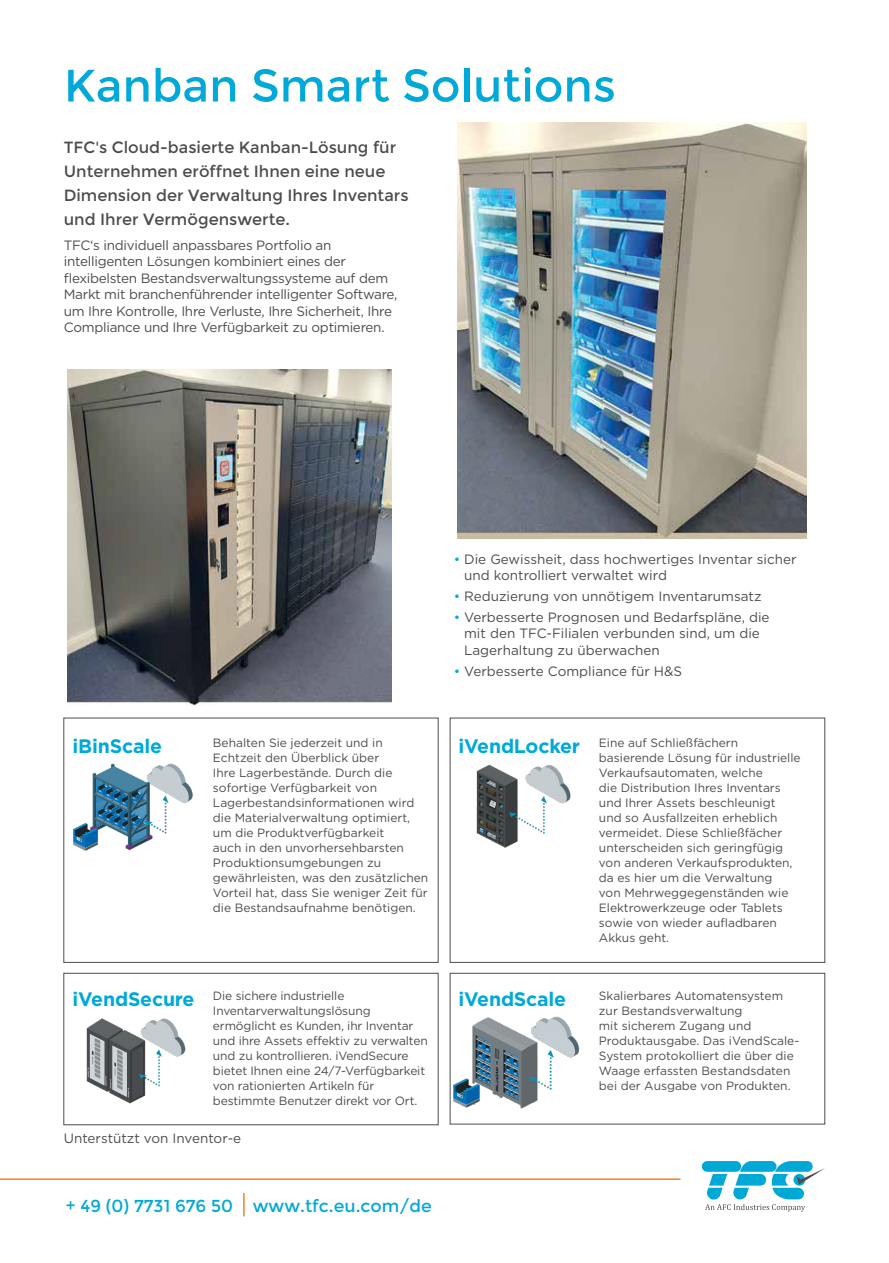
<style>
.page{position:relative;width:889px;height:1263px;background:#fff}
.page>*{position:absolute;margin:0;border:0;box-sizing:border-box;transform-origin:0 0}
.t1{font:63px "NATS";color:#00a9d8}
.t2{font:24px "NATS";color:#00a9d8}
.t3{font:22.5px/24px "NATS";color:#4b4c4d}
.t4{font:700 19.5px "Gotham";letter-spacing:-.01em;color:#00a9d8}
.t5{font:13.5px/16.5px "Gotham";color:#4b4c4d}
.t6{font:13.5px/16.5px "Gotham";letter-spacing:-.02em;color:#4b4c4d}
.t7{font:12px/15px "Gotham";color:#4b4c4d}
.s1{color:#00a9d8}
</style>
<div class="page">
<hr style="left:0;top:1178px;width:680px;height:2px;background:#f58220">
<div style="left:63px;top:718px;width:375px;height:245px;border:1px solid #4b4c4d"></div>
<div style="left:450px;top:718px;width:375px;height:245px;border:1px solid #4b4c4d"></div>
<div style="left:63px;top:973px;width:375px;height:152px;border:1px solid #4b4c4d"></div>
<div style="left:450px;top:973px;width:375px;height:151px;border:1px solid #4b4c4d"></div>
<img style="left:73px;top:763px;width:120px;height:88px">
<img style="left:450px;top:765px;width:121px;height:90px">
<img style="left:64px;top:1014px;width:122px;height:90px">
<img style="left:450px;top:1014px;width:130px;height:96px">
<hr style="left:243px;top:1193px;width:2px;height:23px;background:#f58220">
<div style="left:702px;top:1161px;width:39px;height:11px;background:#00a9d5;border-radius:5px"></div>
<svg style="left:705px;top:1161px;width:120px;height:51px"></svg>
<img style="left:67px;top:369px;width:324px;height:337px">
<img style="left:458px;top:123px;width:348px;height:415px">
<h1 class="t1" style="left:64px;top:43px;width:553px">Kanban Smart Solutions</h1>
<h3 class="t3" style="left:64px;top:133px;width:346px">TFC's Cloud-basierte Kanban-Lösung für Unternehmen eröffnet Ihnen eine neue Dimension der Verwaltung Ihres Inventars und Ihrer Vermögenswerte.</h3>
<p class="t6" style="left:64px;top:237px;width:335px">TFC‘s individuell anpassbares Portfolio an intelligenten Lösungen kombiniert eines der flexibelsten Bestandsverwaltungssysteme auf dem Markt mit branchenführender intelligenter Software, um Ihre Kontrolle, Ihre Verluste, Ihre Sicherheit, Ihre Compliance und Ihre Verfügbarkeit zu optimieren.</p>
<p class="t5" style="left:464px;top:550px;width:334px;text-indent:-11px"><span class="s1">•</span> Die Gewissheit, dass hochwertiges Inventar sicher und kontrolliert verwaltet wird</p>
<p class="t5" style="left:454px;top:588px;width:309px"><span class="s1">•</span> Reduzierung von unnötigem Inventarumsatz</p>
<p class="t5" style="left:464px;top:608px;width:307px;text-indent:-11px"><span class="s1">•</span> Verbesserte Prognosen und Bedarfspläne, die mit den TFC-Filialen verbunden sind, um die<br>Lagerhaltung zu überwachen</p>
<p class="t5" style="left:454px;top:662px;width:230px"><span class="s1">•</span> Verbesserte Compliance für H&amp;S</p>
<h3 class="t4" style="left:73px;top:733px;width:91px">iBinScale</h3>
<p class="t7" style="left:213px;top:735px;width:217px">Behalten Sie jederzeit und in<br>Echtzeit den Überblick über<br>Ihre Lagerbestände. Durch die sofortige Verfügbarkeit von<br>Lagerbestandsinformationen wird die Materialverwaltung optimiert, um die Produktverfügbarkeit<br>auch in den unvorhersehbarsten<br>Produktionsumgebungen zu gewährleisten, was den zusätzlichen<br>Vorteil hat, dass Sie weniger Zeit für die Bestandsaufnahme benötigen.</p>
<h3 class="t4" style="left:73px;top:986px;width:123px">iVendSecure</h3>
<p class="t7" style="left:213px;top:988px;width:216px">Die sichere industrielle Inventarverwaltungslösung ermöglicht es Kunden, ihr Inventar und ihre Assets effektiv zu verwalten und zu kontrollieren. iVendSecure bietet Ihnen eine 24/7-Verfügbarkeit von rationierten Artikeln für bestimmte Benutzer direkt vor Ort.</p>
<p class="t5" style="left:64px;top:1130px;width:179px">Unterstützt von Inventor-e</p>
<h2 class="t2" style="left:66px;top:1189px;width:367px">+ 49 (0) 7731 676 50 www.tfc.eu.com/de</h2>
<h3 class="t4" style="left:458px;top:733px;width:123px">iVendLocker</h3>
<h3 class="t4" style="left:458px;top:986px;width:109px">iVendScale</h3>
<p class="t7" style="left:599px;top:735px;width:203px">Eine auf Schließfächern basierende Lösung für industrielle<br>Verkaufsautomaten, welche<br>die Distribution Ihres Inventars und Ihrer Assets beschleunigt und so Ausfallzeiten erheblich vermeidet. Diese Schließfächer unterscheiden sich geringfügig von anderen Verkaufsprodukten, da es hier um die Verwaltung<br>von Mehrweggegenständen wie<br>Elektrowerkzeuge oder Tablets sowie von wieder aufladbaren<br>Akkus geht.</p>
<p class="t7" style="left:599px;top:988px;width:202px">Skalierbares Automatensystem zur Bestandsverwaltung<br>mit sicherem Zugang und<br>Produktausgabe. Das iVendScale-<br>System protokolliert die über die<br>Waage erfassten Bestandsdaten bei der Ausgabe von Produkten.</p>
</div>
